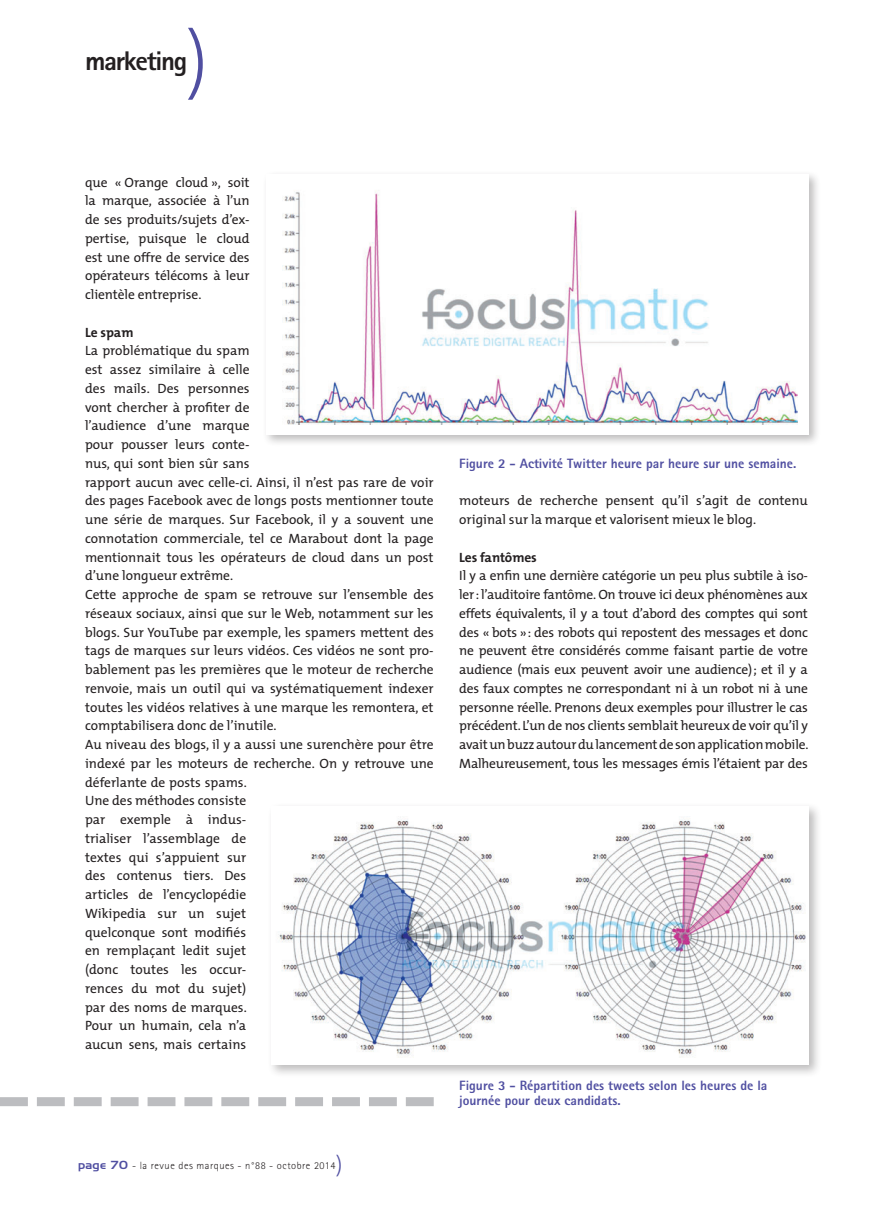
<style>
.page{position:relative;width:893px;height:1212px;background:#fff}
.page>*{position:absolute;margin:0;border:0;box-sizing:border-box;transform-origin:0 0}
.t1{font:300 75px "The Mix";color:#504fa1}
.t2{font:800 27px "Rotis Sans Serif";letter-spacing:-.05em;color:#231f20}
.texte_courant{font:13.5px/18.8px "The Mix";color:#231f20}
.t3{font:800 13.5px/14.9px "Rotis Sans Serif";color:#504fa1}
.texte_courant-2{font:700 13.5px "The Mix";letter-spacing:-.005em;color:#231f20}
.t4{font:300 10.5px "Rotis Sans Serif";letter-spacing:.05em;color:#231f20}
.s1{font-family:"Hancock Park Laser";font-weight:400;color:#504fa1}
.s2{font-family:"The Mix";font-size:22.5px;color:#504fa1}
</style>
<div class="page">
<svg style="left:0;top:1097px;width:434px;height:9px"></svg>
<div style="left:263px;top:170px;width:559px;height:277px;background:#231f20;opacity:.3"></div>
<div style="left:267px;top:174px;width:542px;height:261px;background:#fff"></div>
<img style="left:283px;top:190px;width:514px;height:234px">
<div style="left:267px;top:802px;width:555px;height:276px;background:#231f20;opacity:.3"></div>
<div style="left:272px;top:806px;width:537px;height:258px;background:#fff"></div>
<img style="left:279px;top:819px;width:527px;height:239px">
<p class="t1" style="left:186px;top:-2px;width:24px">)</p>
<p class="t2" style="left:85px;top:44px;width:104px">marketing</p>
<p class="texte_courant" style="left:85px;top:172px;width:166px;text-align:justify">que « Orange cloud », soit la marque, associée à l’un de ses produits/sujets d’ex&shy;pertise, puisque le cloud est une offre de service des opérateurs télécoms à leur clientèle entreprise.</p>
<p class="texte_courant-2" style="left:85px;top:321px;width:50px">Le spam</p>
<p class="texte_courant" style="left:85px;top:341px;width:350px">La problématique du spam<br>est assez similaire à celle<br>des mails. Des personnes<br>vont chercher à profiter de<br>l’audience d’une marque<br>pour pousser leurs conte-<br>nus, qui sont bien sûr sans<br>rapport aucun avec celle-ci. Ainsi, il n’est pas rare de voir des pages Facebook avec de longs posts mentionner toute une série de marques. Sur Facebook, il y a souvent une connotation commerciale, tel ce Marabout dont la page mentionnait tous les opérateurs de cloud dans un post d’une longueur extrême.</p>
<p class="texte_courant" style="left:85px;top:585px;width:350px;text-align:justify">Cette approche de spam se retrouve sur l’ensemble des réseaux sociaux, ainsi que sur le Web, notamment sur les blogs. Sur YouTube par exemple, les spamers mettent des tags de marques sur leurs vidéos. Ces vidéos ne sont pro&shy;bablement pas les premières que le moteur de recherche renvoie, mais un outil qui va systématiquement indexer toutes les vidéos relatives à une marque les remontera, et comptabilisera donc de l’inutile.</p>
<p class="texte_courant" style="left:85px;top:735px;width:350px">Au niveau des blogs, il y a aussi une surenchère pour être indexé par les moteurs de recherche. On y retrouve une déferlante de posts spams.<br>Une des méthodes consiste<br>par exemple à indus-<br>trialiser l’assemblage de<br>textes qui s’appuient sur<br>des contenus tiers. Des<br>articles de l’encyclopédie<br>Wikipedia sur un sujet<br>quelconque sont modifiés<br>en remplaçant ledit sujet<br>(donc toutes les occur-<br>rences du mot du sujet)<br>par des noms de marques.<br>Pour un humain, cela n’a<br>aucun sens, mais certains</p>
<p class="t4" style="left:79px;top:1159px;width:266px"><span class="s1">page 70</span> - la revue des marques - n°88 - octobre 2014<span class="s2">)</span></p>
<p class="t3" style="left:459px;top:456px;width:339px">Figure 2 - Activité Twitter heure par heure sur une semaine.</p>
<p class="texte_courant" style="left:459px;top:491px;width:350px">moteurs de recherche pensent qu’il s’agit de contenu -original sur la marque et valorisent mieux le blog.</p>
<p class="texte_courant-2" style="left:459px;top:546px;width:79px">Les fantômes</p>
<p class="texte_courant" style="left:459px;top:566px;width:351px;text-align:justify">Il y a enfin une dernière catégorie un peu plus subtile à iso&shy;ler: l’auditoire fantôme. On trouve ici deux phénomènes aux effets équivalents, il y a tout d’abord des comptes qui sont des « bots »: des robots qui repostent des messages et donc ne peuvent être considérés comme faisant partie de votre audience (mais eux peuvent avoir une audience); et il y a des faux comptes ne correspondant ni à un robot ni à une personne réelle. Prenons deux exemples pour illustrer le cas précédent. L’un de nos clients semblait heureux de voir qu’il y avaitunbuzzautourdulancementdesonapplicationmobile.<br>Malheureusement, tous les messages émis l’étaient par des</p>
<p class="t3" style="left:459px;top:1078px;width:310px">Figure 3 - Répartition des tweets selon les heures de la journée pour deux candidats.</p>
</div>
